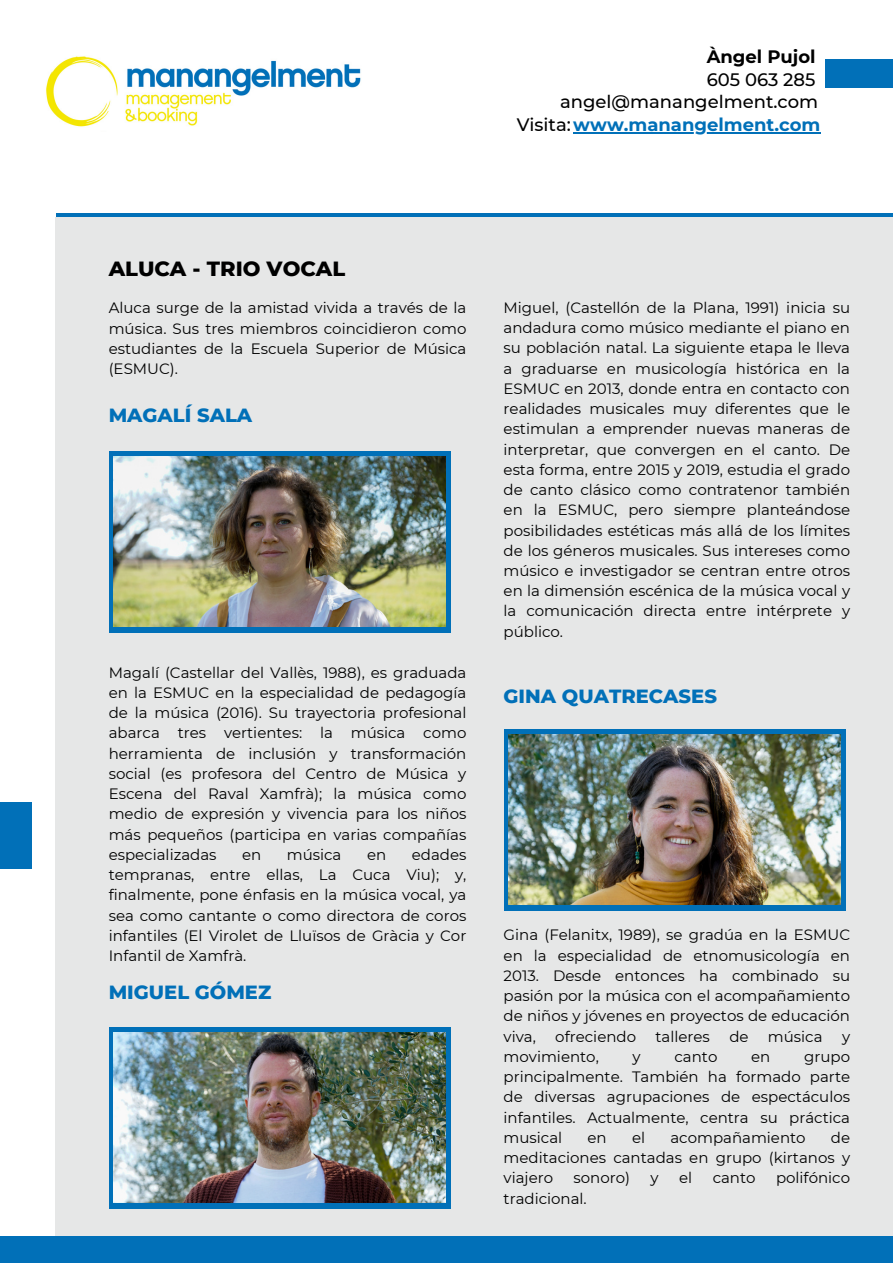
<style>
.page{position:relative;width:893px;height:1264px;background:#fff}
.page>*{position:absolute;margin:0;border:0;box-sizing:border-box;transform-origin:0 0}
.t1{font:800 21px "Montserrat";color:#000}
.t2{font:800 19.5px "Montserrat";color:#0170b8}
.t3{font:500 18px "Montserrat";color:#000}
.t4{font:700 18px "Montserrat";color:#0170b8}
.t5{font:700 18px "Montserrat";color:#000}
.t6{font:15px/20.2px "Montserrat";color:#000;text-align:justify}
.s1{font-weight:500;color:#000}
</style>
<div class="page">
<div style="left:825px;top:59px;width:67px;height:29px;background:#0170b8"></div>
<img style="left:125px;top:60px;width:236px;height:66px">
<img style="left:46px;top:56px;width:72px;height:71px">
<div style="left:56px;top:213px;width:836px;height:26px;background:#0170b8"></div>
<div style="left:55px;top:217px;width:837px;height:1030px;background:#e6e7e7"></div>
<div style="left:0;top:1235px;width:892px;height:27px;background:#0170b8"></div>
<div style="left:0;top:802px;width:32px;height:66px;background:#0170b8"></div>
<svg style="left:109px;top:451px;width:341px;height:181px;fill:#0170b8"></svg>
<img style="left:114px;top:456px;width:331px;height:170px">
<hr style="left:573px;top:132px;width:247px;height:2px;background:#0170b8">
<svg style="left:109px;top:1027px;width:341px;height:181px;fill:#0170b8"></svg>
<img style="left:114px;top:1032px;width:331px;height:170px">
<div style="left:503px;top:728px;width:342px;height:182px;background:#0170b8"></div>
<img style="left:508px;top:734px;width:332px;height:170px">
<p class="t5" style="left:706px;top:45px;width:110px">Àngel Pujol</p>
<p class="t3" style="left:706px;top:68px;width:110px">605 063 285</p>
<p class="t3" style="left:560px;top:91px;width:259px">angel@manangelment.com</p>
<p class="t4" style="left:516px;top:114px;width:305px"><span class="s1">Visita:</span>www.manangelment.com</p>
<p class="t1" style="left:109px;top:255px;width:238px">ALUCA - TRIO VOCAL</p>
<p class="t6" style="left:109px;top:298px;width:359px">Aluca surge de la amistad vivida a través de la música. Sus tres miembros coincidieron como estudiantes de la Escuela Superior de Música (ESMUC).</p>
<p class="t2" style="left:109px;top:403px;width:145px">MAGALÍ SALA</p>
<p class="t6" style="left:109px;top:662px;width:359px">Magalí (Castellar del Vallès, 1988), es graduada en la ESMUC en la especialidad de pedagogía de la música (2016). Su trayectoria profesional abarca tres vertientes: la música como herramienta de inclusión y transformación social (es profesora del Centro de Música y Escena del Raval Xamfrà); la música como medio de expresión y vivencia para los niños más pequeños (participa en varias compañías especializadas</p>
<p class="t6" style="left:109px;top:844px;width:359px;text-indent:303px">edades tempranas, entre ellas, La Cuca Viu); y, finalmente, pone énfasis en la música vocal, ya sea como cantante o como directora de coros infantiles (El Virolet de Lluïsos de Gràcia y Cor Infantil de Xamfrà.</p>
<p class="t2" style="left:109px;top:980px;width:164px">MIGUEL GÓMEZ</p>
<p class="t6" style="left:242px;top:844px;width:21px">en</p>
<p class="t6" style="left:287px;top:844px;width:56px">música</p>
<p class="t6" style="left:367px;top:844px;width:21px">en</p>
<p class="t6" style="left:503px;top:297px;width:348px">Miguel, (Castellón de la Plana, 1991) inicia su andadura como músico mediante el piano en su población natal. La siguiente etapa le lleva a graduarse en musicología histórica en la ESMUC en 2013, donde entra en contacto con realidades musicales muy diferentes que le estimulan a emprender nuevas maneras de interpretar, que convergen en el canto. De esta forma, entre 2015 y 2019, estudia el grado de canto clásico como contratenor también en la ESMUC, pero siempre planteándose posibilidades estéticas más allá de los límites de los géneros musicales. Sus intereses como músico e investigador se centran entre otros en la dimensión escénica de la música vocal y la comunicación directa entre intérprete y público.</p>
<p class="t2" style="left:503px;top:683px;width:215px">GINA QUATRECASES</p>
<p class="t6" style="left:503px;top:924px;width:348px">Gina (Felanitx, 1989), se gradúa en la ESMUC en la especialidad de etnomusicología en 2013. Desde entonces ha combinado su pasión por la música con el acompañamiento de niños y jóvenes en proyectos de educación viva,</p>
<p class="t6" style="left:555px;top:1026px;width:82px">ofreciendo</p>
<p class="t6" style="left:655px;top:1026px;width:56px">talleres</p>
<p class="t6" style="left:729px;top:1026px;width:21px">de</p>
<p class="t6" style="left:767px;top:1026px;width:56px">música</p>
<p class="t6" style="left:841px;top:1026px;width:10px">y</p>
<p class="t6" style="left:503px;top:1046px;width:97px">movimiento,</p>
<p class="t6" style="left:632px;top:1046px;width:10px">y</p>
<p class="t6" style="left:674px;top:1046px;width:44px">canto</p>
<p class="t6" style="left:751px;top:1046px;width:21px">en</p>
<p class="t6" style="left:503px;top:1046px;width:348px;text-indent:300px">grupo principalmente. También ha formado parte de diversas agrupaciones de espectáculos infantiles. Actualmente, centra su práctica musical</p>
<p class="t6" style="left:503px;top:1127px;width:348px;text-indent:327px">de meditaciones cantadas en grupo (kirtanos y viajero</p>
<p class="t6" style="left:587px;top:1127px;width:21px">en</p>
<p class="t6" style="left:632px;top:1127px;width:15px">el</p>
<p class="t6" style="left:670px;top:1127px;width:137px">acompañamiento</p>
<p class="t6" style="left:573px;top:1167px;width:58px">sonoro)</p>
<p class="t6" style="left:650px;top:1167px;width:10px">y</p>
<p class="t6" style="left:679px;top:1167px;width:15px">el</p>
<p class="t6" style="left:712px;top:1167px;width:44px">canto</p>
<p class="t6" style="left:776px;top:1167px;width:76px">polifónico</p>
<p class="t6" style="left:503px;top:1187px;width:85px">tradicional.</p>
</div>
